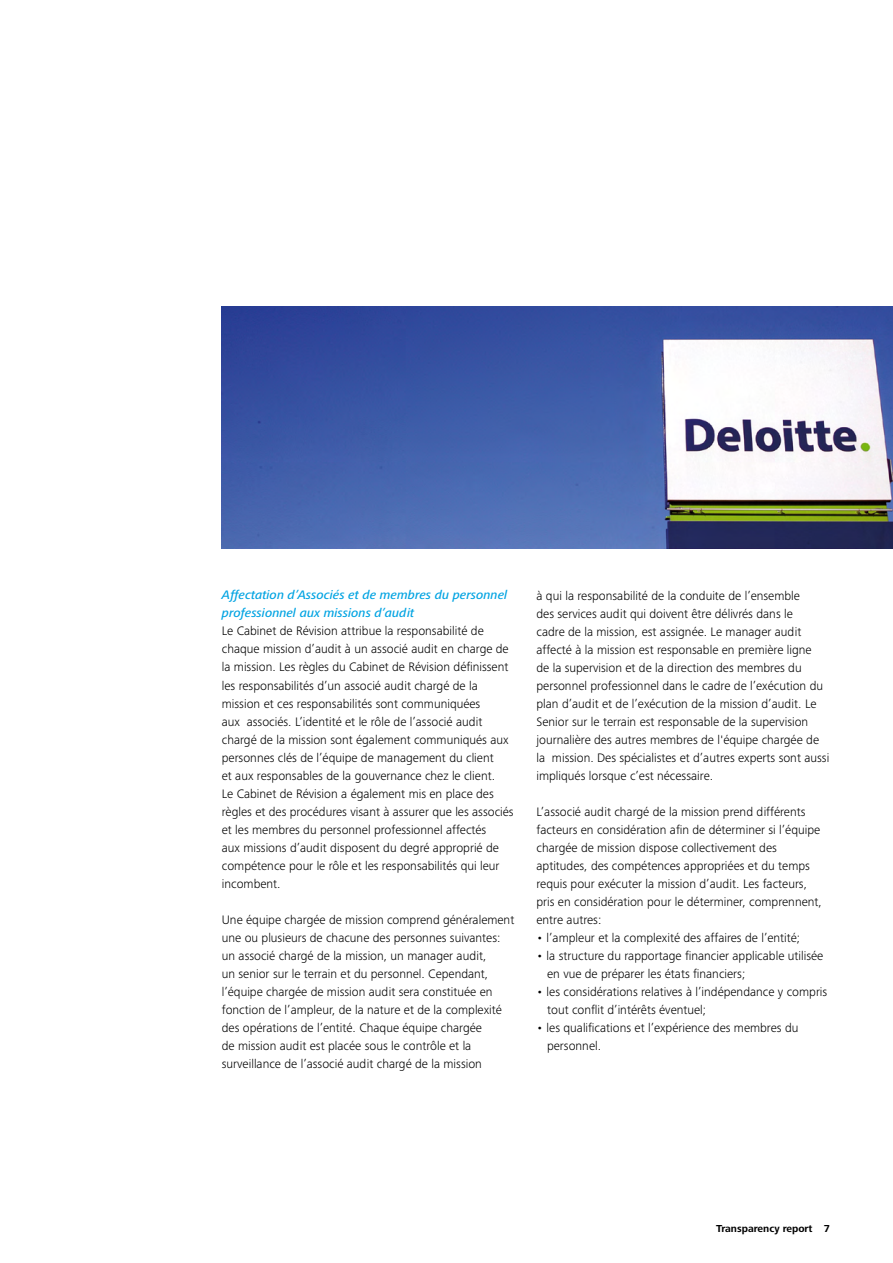
<style>
.page{position:relative;width:893px;height:1263px;background:#fff}
.page>*{position:absolute;margin:0;border:0;box-sizing:border-box;transform-origin:0 0}
.t1{font:300 12.75px/18px "Frutiger Next Pro";color:#000}
.t2{font:italic 500 12.75px/18px "Frutiger Next Pro";color:#00a3e2}
.t3{font:700 10.5px "Frutiger Next Pro";color:#000}
</style>
<div class="page">
<img style="left:222px;top:306px;width:671px;height:242px">
<p class="t2" style="left:222px;top:586px;width:287px">Affectation d’Associés et de membres du personnel professionnel aux missions d’audit</p>
<p class="t1" style="left:222px;top:622px;width:293px">Le Cabinet de Révision attribue la responsabilité de chaque mission d’audit à un associé audit en charge de la mission. Les règles du Cabinet de Révision définissent les responsabilités d’un associé audit chargé de la mission et ces responsabilités sont communiquées<br>aux associés. L’identité et le rôle de l’associé audit chargé de la mission sont également communiqués aux personnes clés de l’équipe de management du client<br>et aux responsables de la gouvernance chez le client.<br>Le Cabinet de Révision a également mis en place des règles et des procédures visant à assurer que les associés et les membres du personnel professionnel affectés<br>aux missions d’audit disposent du degré approprié de compétence pour le rôle et les responsabilités qui leur incombent.</p>
<p class="t1" style="left:222px;top:910px;width:294px">Une équipe chargée de mission comprend généralement une ou plusieurs de chacune des personnes suivantes: un associé chargé de la mission, un manager audit,<br>un senior sur le terrain et du personnel. Cependant, l’équipe chargée de mission audit sera constituée en fonction de l’ampleur, de la nature et de la complexité des opérations de l’entité. Chaque équipe chargée<br>de mission audit est placée sous le contrôle et la surveillance de l’associé audit chargé de la mission</p>
<p class="t1" style="left:536px;top:586px;width:294px">à qui la responsabilité de la conduite de l’ensemble<br>des services audit qui doivent être délivrés dans le<br>cadre de la mission, est assignée. Le manager audit affecté à la mission est responsable en première ligne<br>de la supervision et de la direction des membres du personnel professionnel dans le cadre de l’exécution du plan d’audit et de l’exécution de la mission d’audit. Le Senior sur le terrain est responsable de la supervision journalière des autres membres de l'équipe chargée de la mission. Des spécialistes et d’autres experts sont aussi impliqués lorsque c’est nécessaire.</p>
<p class="t1" style="left:536px;top:802px;width:287px">L’associé audit chargé de la mission prend différents facteurs en considération afin de déterminer si l’équipe chargée de mission dispose collectivement des aptitudes, des compétences appropriées et du temps requis pour exécuter la mission d’audit. Les facteurs, pris en considération pour le déterminer, comprennent, entre autres:</p>
<p class="t1" style="left:536px;top:928px;width:265px">• l’ampleur et la complexité des affaires de l’entité;</p>
<p class="t1" style="left:547px;top:946px;width:278px;text-indent:-11px">• la structure du rapportage financier applicable utilisée en vue de préparer les états financiers;</p>
<p class="t1" style="left:547px;top:982px;width:282px;text-indent:-11px">• les considérations relatives à l’indépendance y compris tout conflit d’intérêts éventuel;</p>
<p class="t1" style="left:547px;top:1018px;width:253px;text-indent:-11px">• les qualifications et l’expérience des membres du personnel.</p>
<p class="t3" style="left:716px;top:1222px;width:115px">Transparency report 7</p>
</div>
